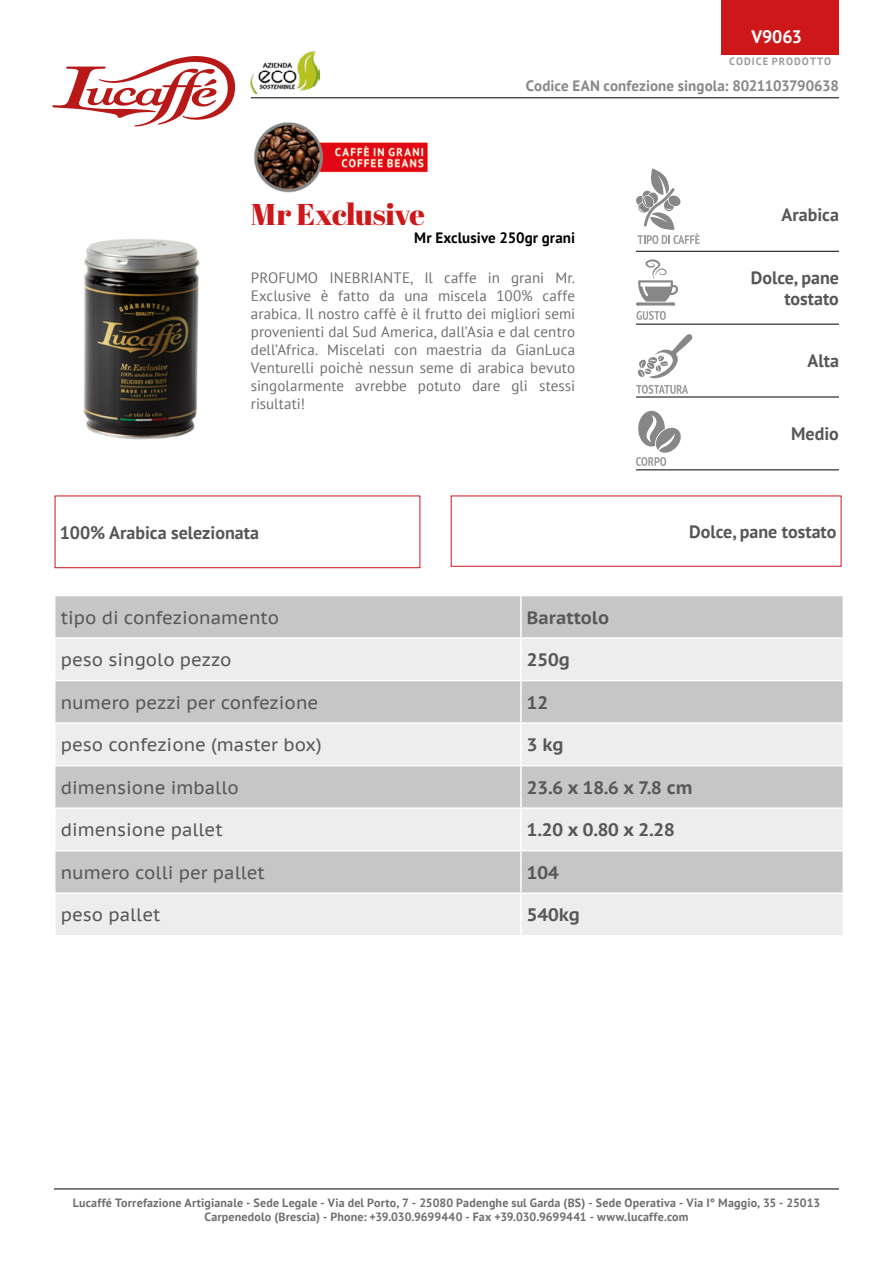
<style>
.page{position:relative;width:893px;height:1263px;background:#fff}
.page>*{position:absolute;margin:0;border:0;box-sizing:border-box;transform-origin:0 0}
.t1{font:30px "Abril Fatface";letter-spacing:-.015em;color:#cd1719}
.t2{font:18px "PT Sans Caption";color:#575756}
.t3{font:700 18px/21.6px "PT Sans";color:#575756;text-align:right}
.t4{font:700 18px "PT Sans Caption";color:#575756}
.t5{font:700 18px "PT Sans";letter-spacing:-.01em;color:#fff}
.t6{font:15px/18px "PT Sans";letter-spacing:.005em;color:#706f6f;text-align:justify}
.t7{font:700 15px "PT Sans";color:#878787}
.t8{font:700 15px "PT Sans";letter-spacing:.005em;color:#000}
.t9{font:700 12px/14.4px "PT Sans";letter-spacing:.015em;color:#706f6f;text-align:center}
.t10{font:700 10.5px "PT Sans";letter-spacing:.095em;color:#9d9d9c}
</style>
<div class="page">
<img style="left:83px;top:239px;width:117px;height:201px">
<svg style="left:52px;top:56px;width:184px;height:70px"></svg>
<hr style="left:251px;top:97px;width:588px;height:1px;background:#000">
<hr style="left:54px;top:1188px;width:785px;height:1px;background:#000">
<hr style="left:636px;top:251px;width:203px;height:1px;background:#000">
<hr style="left:636px;top:324px;width:203px;height:1px;background:#000">
<hr style="left:636px;top:397px;width:203px;height:1px;background:#000">
<hr style="left:636px;top:469px;width:203px;height:1px;background:#000">
<svg style="left:636px;top:168px;width:64px;height:76px"></svg>
<svg style="left:636px;top:259px;width:42px;height:46px"></svg>
<svg style="left:636px;top:311px;width:30px;height:9px"></svg>
<svg style="left:636px;top:334px;width:57px;height:60px"></svg>
<svg style="left:636px;top:411px;width:45px;height:55px"></svg>
<div style="left:56px;top:596px;width:787px;height:41px;background:#c6c6c6"></div>
<svg style="left:56px;top:639px;width:787px;height:296px;background:#dcdcdc"></svg>
<hr style="left:520px;top:596px;width:2px;height:41px;background:#fff">
<hr style="left:520px;top:639px;width:2px;height:41px;background:#fff">
<hr style="left:54px;top:680px;width:467px;height:1px;background:#fff">
<hr style="left:521px;top:680px;width:323px;height:1px;background:#fff">
<hr style="left:520px;top:681px;width:2px;height:41px;background:#fff">
<hr style="left:54px;top:722px;width:467px;height:2px;background:#fff">
<hr style="left:521px;top:722px;width:323px;height:2px;background:#fff">
<hr style="left:520px;top:724px;width:2px;height:41px;background:#fff">
<hr style="left:54px;top:765px;width:467px;height:1px;background:#fff">
<hr style="left:521px;top:765px;width:323px;height:1px;background:#fff">
<hr style="left:520px;top:766px;width:2px;height:41px;background:#fff">
<hr style="left:54px;top:807px;width:467px;height:2px;background:#fff">
<hr style="left:521px;top:807px;width:323px;height:2px;background:#fff">
<hr style="left:520px;top:809px;width:2px;height:41px;background:#fff">
<hr style="left:54px;top:850px;width:467px;height:1px;background:#fff">
<hr style="left:521px;top:850px;width:323px;height:1px;background:#fff">
<hr style="left:520px;top:851px;width:2px;height:41px;background:#fff">
<hr style="left:54px;top:892px;width:467px;height:2px;background:#fff">
<hr style="left:521px;top:892px;width:323px;height:2px;background:#fff">
<hr style="left:520px;top:894px;width:2px;height:41px;background:#fff">
<div style="left:55px;top:496px;width:365px;height:72px;border:1px solid #cd1719"></div>
<div style="left:451px;top:496px;width:390px;height:71px;border:1px solid #cd1719"></div>
<img style="left:251px;top:51px;width:69px;height:43px">
<div style="left:722px;top:0;width:117px;height:54px;background:#cd1719"></div>
<img style="left:254px;top:122px;width:174px;height:71px">
<p class="t5" style="left:751px;top:25px;width:52px">V9063</p>
<p class="t10" style="left:729px;top:54px;width:104px">CODICE PRODOTTO</p>
<p class="t7" style="left:526px;top:76px;width:314px">Codice EAN confezione singola: 8021103790638</p>
<h1 class="t1" style="left:251px;top:193px;width:176px">Mr Exclusive</h1>
<p class="t8" style="left:414px;top:227px;width:162px">Mr Exclusive 250gr grani</p>
<p class="t6" style="left:251px;top:268px;width:326px">PROFUMO INEBRIANTE, Il caffe in grani Mr.<br>Exclusive è fatto da una miscela 100% caffe arabica. Il nostro caffè è il frutto dei migliori semi provenienti dal Sud America, dall’Asia e dal centro dell’Africa. Miscelati con maestria da GianLuca Venturelli poichè nessun seme di arabica bevuto singolarmente avrebbe potuto dare gli stessi risultati!</p>
<p class="t3" style="left:60px;top:521px;width:201px">100% Arabica selezionata</p>
<p class="t3" style="left:782px;top:203px;width:59px">Arabica</p>
<p class="t3" style="left:751px;top:266px;width:90px">Dolce, pane tostato</p>
<p class="t3" style="left:808px;top:350px;width:33px">Alta</p>
<p class="t3" style="left:791px;top:423px;width:49px">Medio</p>
<p class="t3" style="left:689px;top:520px;width:149px">Dolce, pane tostato</p>
<p class="t2" style="left:61px;top:606px;width:220px">tipo di confezionamento</p>
<p class="t4" style="left:527px;top:605px;width:84px">Barattolo</p>
<p class="t2" style="left:61px;top:648px;width:172px">peso singolo pezzo</p>
<p class="t4" style="left:527px;top:648px;width:45px">250g</p>
<p class="t2" style="left:61px;top:691px;width:259px">numero pezzi per confezione</p>
<p class="t4" style="left:527px;top:690px;width:23px">12</p>
<p class="t2" style="left:61px;top:733px;width:263px">peso confezione (master box)</p>
<p class="t4" style="left:527px;top:733px;width:38px">3 kg</p>
<p class="t2" style="left:61px;top:776px;width:180px">dimensione imballo</p>
<p class="t4" style="left:527px;top:775px;width:167px">23.6 x 18.6 x 7.8 cm</p>
<p class="t2" style="left:61px;top:818px;width:163px">dimensione pallet</p>
<p class="t4" style="left:527px;top:818px;width:149px">1.20 x 0.80 x 2.28</p>
<p class="t2" style="left:61px;top:861px;width:206px">numero colli per pallet</p>
<p class="t4" style="left:527px;top:860px;width:33px">104</p>
<p class="t2" style="left:61px;top:903px;width:101px">peso pallet</p>
<p class="t4" style="left:527px;top:903px;width:54px">540kg</p>
<p class="t9" style="left:73px;top:1195px;width:749px">Lucaffé Torrefazione Artigianale - Sede Legale - Via del Porto, 7 - 25080 Padenghe sul Garda (BS) - Sede Operativa - Via I° Maggio, 35 - 25013<br>Carpenedolo (Brescia) - Phone: +39.030.9699440 - Fax +39.030.9699441 - www.lucaffe.com</p>
</div>
